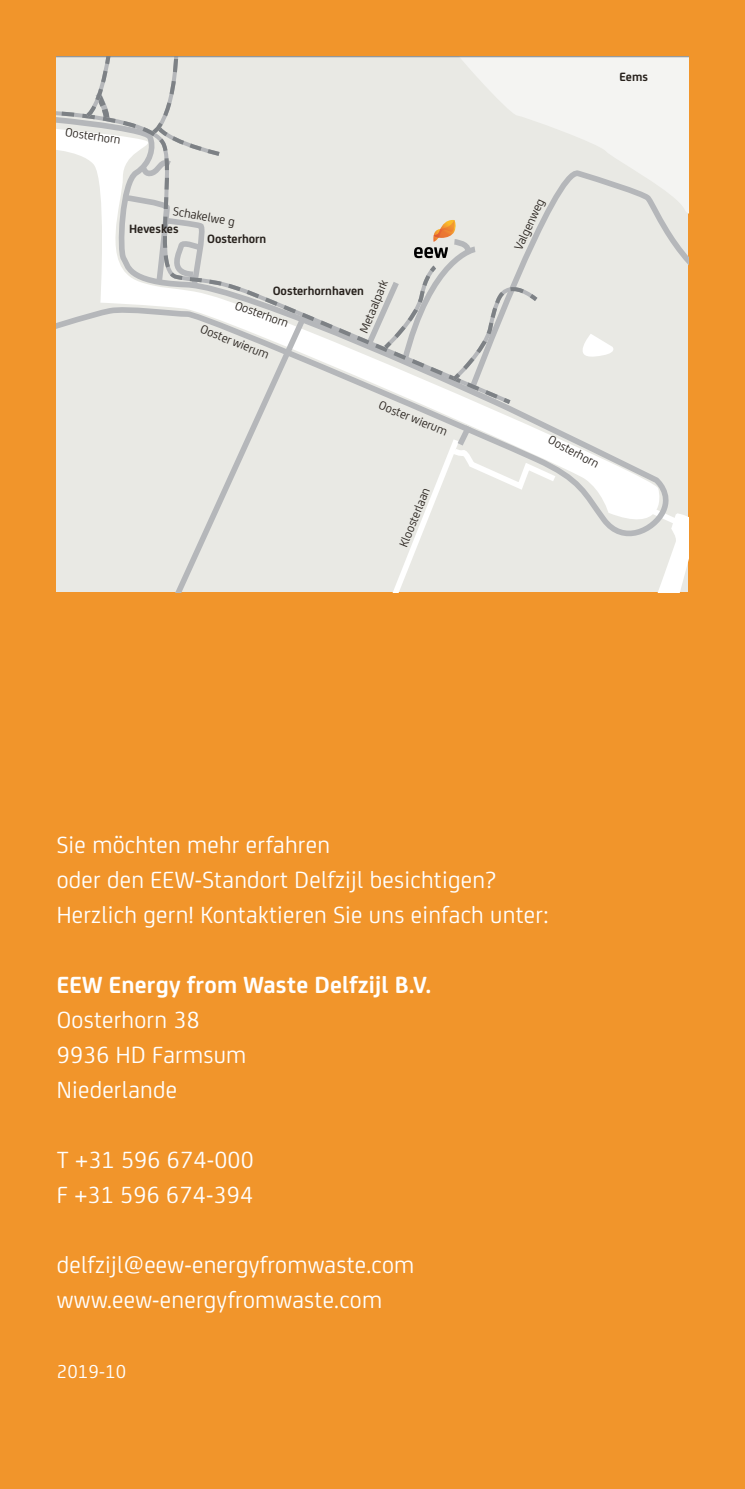
<style>
.page{position:relative;width:745px;height:1489px;background:#fff}
.page>*{position:absolute;margin:0;border:0;box-sizing:border-box;transform-origin:0 0}
.t1{font:25px/35px "EEW";letter-spacing:.01em;color:#fff}
.t2{font:700 25px "EEW";letter-spacing:.01em;color:#fff}
.t3{font:20px "EEW";letter-spacing:.01em;color:#fff}
.t4{font:12.75px "EEW";color:#28221d}
.t5{font:700 12.75px "EEW";color:#28221d}
</style>
<div class="page">
<div style="left:0;top:0;width:744px;height:1488px;background:#f1952b"></div>
<svg style="left:57px;top:57px;width:630px;height:535px;background:#e7e7e3"></svg>
<p class="t4" style="left:67px;top:123px;width:57px;rotate:8deg">Oosterhorn</p>
<p class="t4" style="left:175px;top:202px;width:64px;rotate:10deg">Schakelwe g</p>
<p class="t5" style="left:129px;top:219px;width:51px">Heveskes</p>
<p class="t5" style="left:207px;top:229px;width:61px">Oosterhorn</p>
<p class="t4" style="left:354px;top:329px;width:58px;rotate:-68deg">Metaalpark</p>
<p class="t5" style="left:272px;top:282px;width:93px">Oosterhornhaven</p>
<p class="t4" style="left:239px;top:296px;width:57px;rotate:20deg">Oosterhorn</p>
<p class="t4" style="left:204px;top:319px;width:74px;rotate:22deg">Ooster wierum</p>
<p class="t4" style="left:382px;top:396px;width:74px;rotate:22deg">Ooster wierum</p>
<p class="t4" style="left:394px;top:542px;width:64px;rotate:-68deg">Kloosterlaan</p>
<p class="t4" style="left:509px;top:245px;width:57px;rotate:-65deg">Valgenweg</p>
<p class="t5" style="left:619px;top:68px;width:30px">Eems</p>
<p class="t4" style="left:553px;top:430px;width:57px;rotate:28deg">Oosterhorn</p>
<p class="t1" style="left:57px;top:825px;width:493px">Sie möchten mehr erfahren<br>oder den EEW-Standort Delfzijl besichtigen?<br>Herzlich gern! Kontaktieren Sie uns einfach unter:</p>
<p class="t2" style="left:57px;top:965px;width:375px">EEW Energy from Waste Delfzijl B.V.</p>
<p class="t1" style="left:57px;top:1000px;width:191px">Oosterhorn 38<br>9936 HD Farmsum<br>Niederlande</p>
<p class="t1" style="left:57px;top:1140px;width:198px">T +31 596 674-000<br>F +31 596 674-394</p>
<p class="t1" style="left:57px;top:1245px;width:359px">delfzijl@eew-energyfromwaste.com www.eew-energyfromwaste.com</p>
<p class="t3" style="left:57px;top:1356px;width:71px">2019-10</p>
</div>
